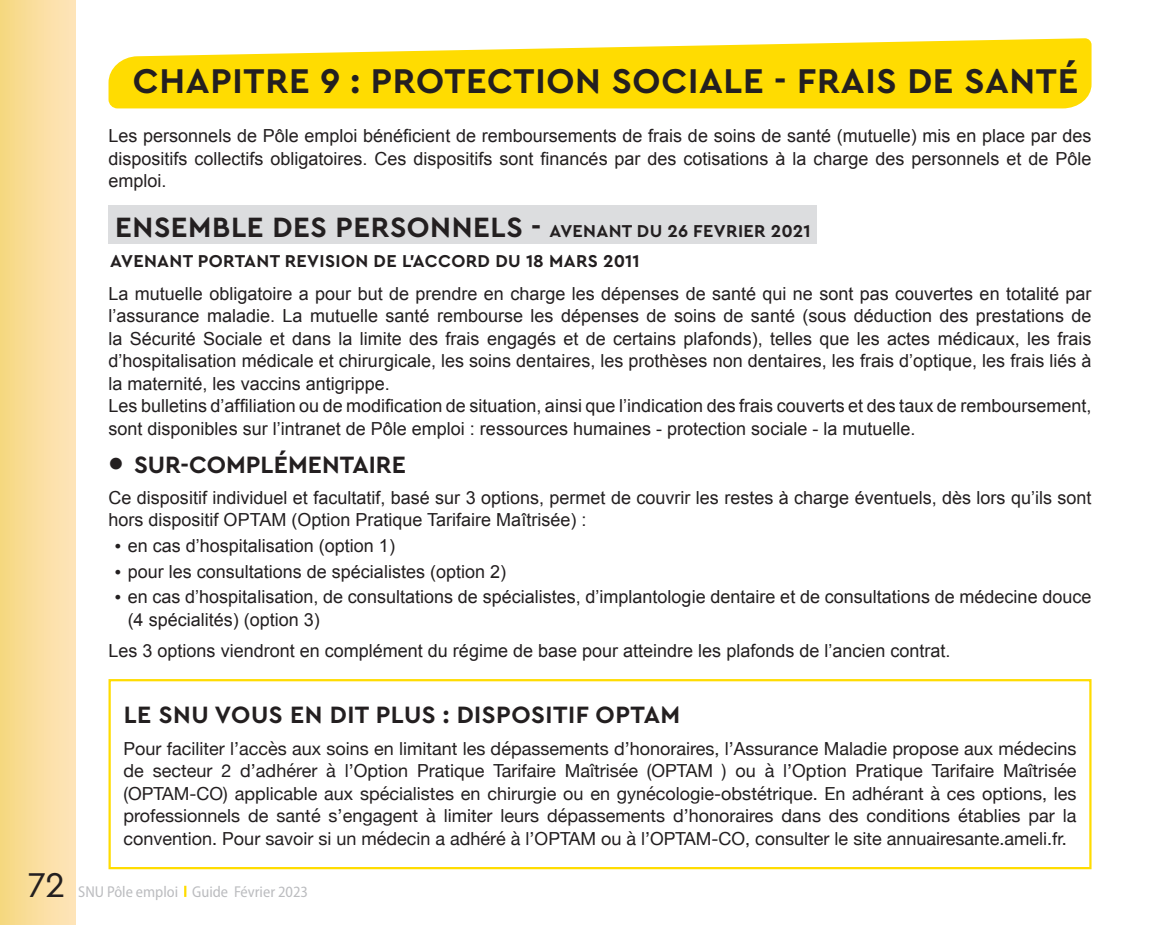
<style>
.page{position:relative;width:1149px;height:925px;background:#fff}
.page>*{position:absolute;margin:0;border:0;box-sizing:border-box;transform-origin:0 0}
.t1{font:700 36px "Cera PRO";letter-spacing:.02em;color:#231f20}
.t2{font:36px "Cera PRO";color:#231f20}
.t3{font:700 29.25px "Cera PRO";letter-spacing:.02em;color:#231f20}
.t4{font:700 24.75px "Cera PRO";letter-spacing:.015em;color:#231f20}
.t5{font:18px/22.5px "Arial";color:#231f20}
.t6{font:18px/22.5px "Helvetica Neue";color:#231f20;text-align:justify}
.t7{font:700 18px "Cera PRO";letter-spacing:.02em;color:#231f20}
.t8{font:semi-condensed 15.75px "Myriad Pro";color:#bcbdc0}
.s1{font-size:18px}
.s2{font-family:"Myriad Pro";font-size:22.5px}
</style>
<div class="page">
<div style="left:0;top:0;width:75px;height:925px;background:linear-gradient(to right,#f5d881,#ffe5bc)"></div>
<svg style="left:108px;top:38px;width:983px;height:70px;background:#ffe024"></svg>
<div style="left:108px;top:679px;width:983px;height:190px;border:2px solid #ffdc01"></div>
<div style="left:108px;top:206px;width:708px;height:38px;background:#dcdddf"></div>
<svg style="left:184px;top:886px;width:2px;height:11px"></svg>
<h1 class="t1" style="left:133px;top:57px;width:946px">CHAPITRE 9 : PROTECTION SOCIALE - FRAIS DE SANTÉ</h1>
<p class="t5" style="left:108px;top:125px;width:984px;text-align:justify">Les personnels de Pôle emploi bénéficient de remboursements de frais de soins de santé (mutuelle) mis en place par des dispositifs collectifs obligatoires. Ces dispositifs sont financés par des cotisations à la charge des personnels et de Pôle emploi.</p>
<h2 class="t3" style="left:115px;top:207px;width:696px">ENSEMBLE DES PERSONNELS - <span class="s1">AVENANT DU 26 FEVRIER 2021</span></h2>
<p class="t7" style="left:110px;top:249px;width:530px">AVENANT PORTANT REVISION DE L’ACCORD DU 18 MARS 2011</p>
<p class="t5" style="left:108px;top:282px;width:984px">La mutuelle obligatoire a pour but de prendre en charge les dépenses de santé qui ne sont pas couvertes en totalité par l’assurance maladie. La mutuelle santé rembourse les dépenses de soins de santé (sous déduction des prestations de la Sécurité Sociale et dans la limite des frais engagés et de certains plafonds), telles que les actes médicaux, les frais d’hospitalisation médicale et chirurgicale, les soins dentaires, les prothèses non dentaires, les frais d’optique, les frais liés à la maternité, les vaccins antigrippe.<br>Les bulletins d’affiliation ou de modification de situation, ainsi que l’indication des frais couverts et des taux de remboursement, sont disponibles sur l’intranet de Pôle emploi : ressources humaines - protection sociale - la mutuelle.</p>
<h3 class="t4" style="left:108px;top:448px;width:299px">● SUR-COMPLÉMENTAIRE</h3>
<p class="t5" style="left:108px;top:486px;width:984px">Ce dispositif individuel et facultatif, basé sur 3 options, permet de couvrir les restes à charge éventuels, dès lors qu’ils sont hors dispositif OPTAM (Option Pratique Tarifaire Maîtrisée) :</p>
<p class="t5" style="left:115px;top:534px;width:281px"><span class="s2">•</span> en cas d’hospitalisation (option 1)</p>
<p class="t5" style="left:115px;top:560px;width:392px"><span class="s2">•</span> pour les consultations de spécialistes (option 2)</p>
<p class="t5" style="left:128px;top:586px;width:965px;text-indent:-13px"><span class="s2">•</span> en cas d’hospitalisation, de consultations de spécialistes, d’implantologie dentaire et de consultations de médecine douce (4 spécialités) (option 3)</p>
<p class="t5" style="left:108px;top:640px;width:843px">Les 3 options viendront en complément du régime de base pour atteindre les plafonds de l’ancien contrat.</p>
<h1 class="t2" style="left:28px;top:861px;width:39px">72</h1>
<h3 class="t4" style="left:124px;top:699px;width:558px">LE SNU VOUS EN DIT PLUS : DISPOSITIF OPTAM</h3>
<p class="t6" style="left:123px;top:738px;width:954px">Pour faciliter l’accès aux soins en limitant les dépassements d’honoraires, l’Assurance Maladie propose aux médecins de secteur 2 d’adhérer à l’Option Pratique Tarifaire Maîtrisée (OPTAM ) ou à l’Option Pratique Tarifaire Maîtrisée (OPTAM-CO) applicable aux spécialistes en chirurgie ou en gynécologie-obstétrique. En adhérant à ces options, les professionnels de santé s’engagent à limiter leurs dépassements d’honoraires dans des conditions établies par la convention. Pour savoir si un médecin a adhéré à l’OPTAM ou à l’OPTAM-CO, consulter le site annuairesante.ameli.fr.</p>
<p class="t8" style="left:78px;top:882px;width:231px">SNU Pôle emploi Guide Février 2023</p>
</div>
